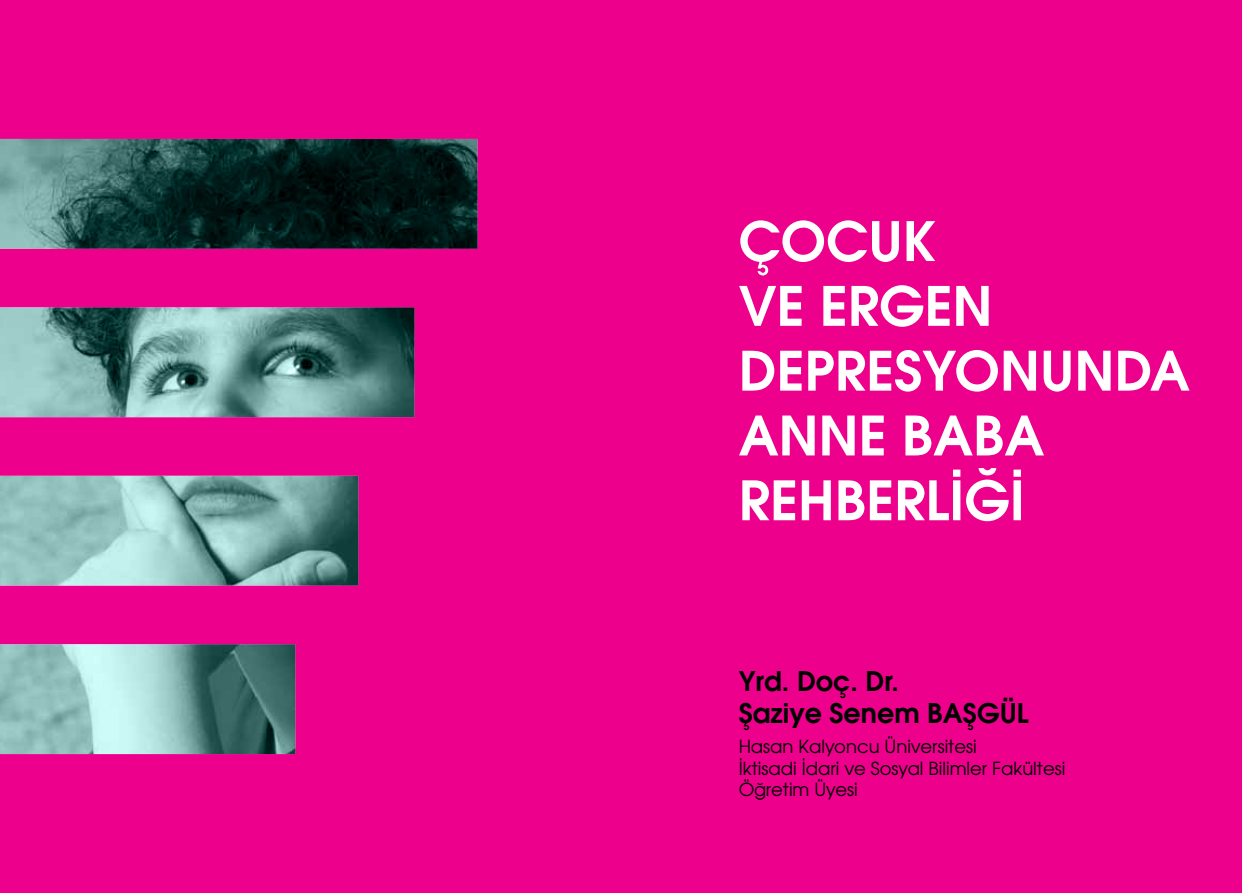
<style>
.page{position:relative;width:1242px;height:893px;background:#ec008c}
.page>*{position:absolute;margin:0;border:0;box-sizing:border-box;transform-origin:0 0}
.t1{font:54px/64.8px "Avant Garde Bold Tr";color:#fff}
.t2{font:27px "Avant Garde Bold Tr";color:#000}
.t3{font:18px "Avant Garde Tr";color:#000}
</style>
<div class="page">
<img style="left:0;top:139px;width:477px;height:615px">
<p class="t1" style="left:738px;top:208px;width:453px">ÇOCUK<br>VE ERGEN<br>DEPRESYONUNDA<br>ANNE BABA<br>REHBERLİĞİ</p>
<p class="t2" style="left:738px;top:663px;width:162px">Yrd. Doç. Dr.</p>
<p class="t2" style="left:738px;top:695px;width:292px">Şaziye Senem BAŞGÜL</p>
<p class="t3" style="left:738px;top:735px;width:239px">Hasan Kalyoncu Üniversitesi</p>
<p class="t3" style="left:738px;top:757px;width:328px">İktisadi İdari ve Sosyal Bilimler Fakültesi</p>
<p class="t3" style="left:738px;top:778px;width:121px">Öğretim Üyesi</p>
</div>
